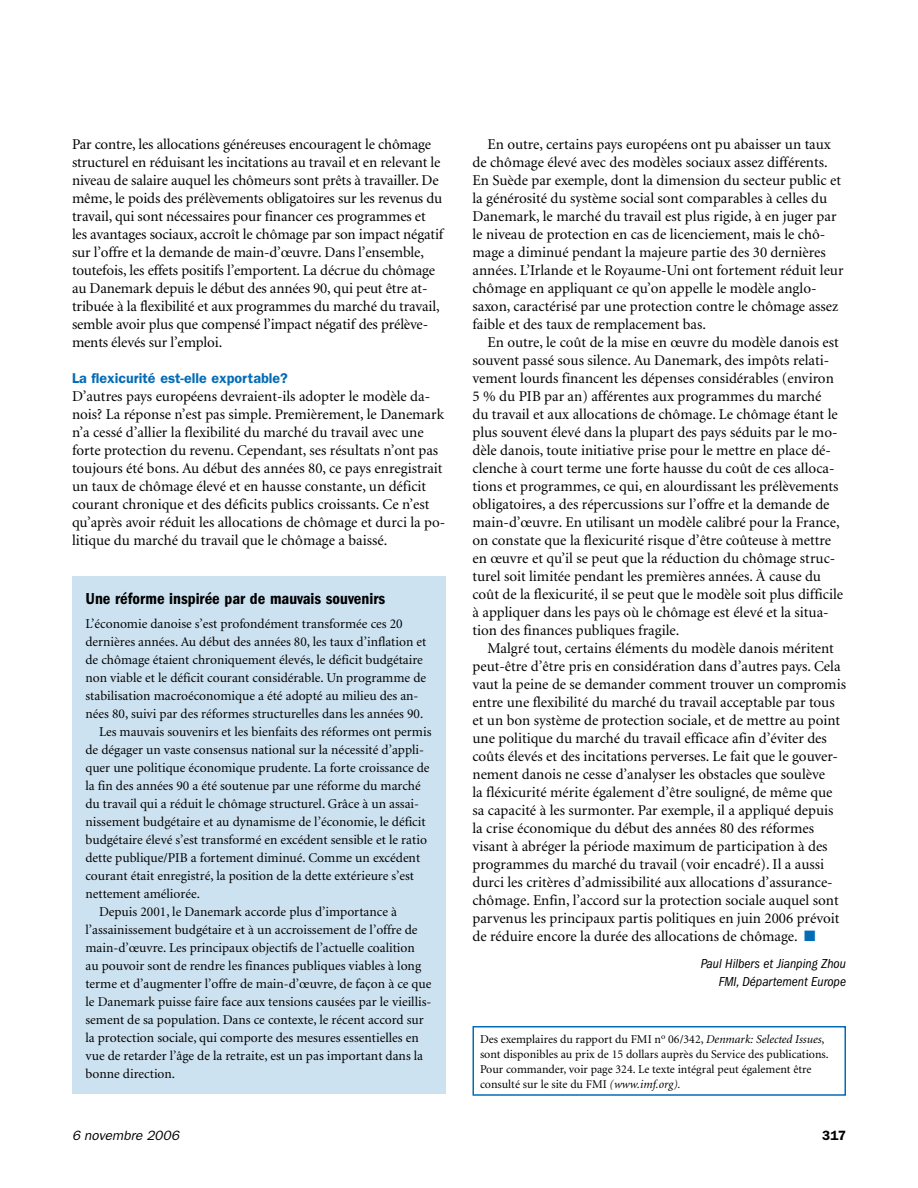
<style>
.page{position:relative;width:918px;height:1188px;background:#fff}
.page>*{position:absolute;margin:0;border:0;box-sizing:border-box;transform-origin:0 0}
.t1{font:600 condensed 16.5px "Franklin Gothic";color:#000}
.t2{font:15px/18px "Minion";color:#000}
.t3{font:600 14.25px "Franklin Gothic";color:#046cb6}
.t4{font:13.5px "Minion";color:#000}
.t5{font:italic condensed 13.5px/18px "Franklin Gothic";color:#000;text-align:right}
.t6{font:italic 13.5px "Franklin Gothic";letter-spacing:.01em;color:#000}
.t7{font:600 13.5px "Franklin Gothic";color:#000}
.t8{font:12px/15px "Minion";color:#000}
.s1{color:#046cb6}
.s2{font-style:italic}
</style>
<div class="page">
<div style="left:72px;top:576px;width:374px;height:518px;background:#cde2f0"></div>
<div style="left:472px;top:1026px;width:374px;height:70px;border:2px solid #046cb6"></div>
<p class="t2" style="left:72px;top:135px;width:373px">Par contre, les allocations généreuses encouragent le chômage structurel en réduisant les incitations au travail et en relevant le niveau de salaire auquel les chômeurs sont prêts à travailler. De même, le poids des prélèvements obligatoires sur les revenus du travail, qui sont nécessaires pour financer ces programmes et les avantages sociaux, accroît le chômage par son impact négatif sur l’offre et la demande de main-d’œuvre. Dans l’ensemble, toutefois, les effets positifs l’emportent. La décrue du chômage au Danemark depuis le début des années 90, qui peut être at&shy;tribuée à la flexibilité et aux programmes du marché du travail, semble avoir plus que compensé l’impact négatif des prélève&shy;ments élevés sur l’emploi.</p>
<p class="t3" style="left:72px;top:369px;width:217px">La flexicurité est-elle exportable?</p>
<p class="t2" style="left:72px;top:387px;width:375px">D’autres pays européens devraient-ils adopter le modèle da&shy;nois? La réponse n’est pas simple. Premièrement, le Danemark n’a cessé d’allier la flexibilité du marché du travail avec une forte protection du revenu. Cependant, ses résultats n’ont pas toujours été bons. Au début des années 80, ce pays enregistrait un taux de chômage élevé et en hausse constante, un déficit courant chronique et des déficits publics croissants. Ce n’est qu’après avoir réduit les allocations de chômage et durci la po&shy;litique du marché du travail que le chômage a baissé.</p>
<p class="t1" style="left:86px;top:589px;width:301px">Une réforme inspirée par de mauvais souvenirs</p>
<p class="t4" style="left:86px;top:617px;width:319px">L’économie danoise s’est profondément transformée ces 20</p>
<p class="t4" style="left:86px;top:635px;width:342px">dernières années. Au début des années 80, les taux d’inflation et</p>
<p class="t4" style="left:86px;top:653px;width:339px">de chômage étaient chroniquement élevés, le déficit budgétaire</p>
<p class="t4" style="left:86px;top:671px;width:342px">non viable et le déficit courant considérable. Un programme de</p>
<p class="t4" style="left:86px;top:689px;width:335px">stabilisation macroéconomique a été adopté au milieu des an-</p>
<p class="t4" style="left:86px;top:707px;width:339px">nées 80, suivi par des réformes structurelles dans les années 90.</p>
<p class="t4" style="left:99px;top:725px;width:334px">Les mauvais souvenirs et les bienfaits des réformes ont permis</p>
<p class="t4" style="left:86px;top:743px;width:340px">de dégager un vaste consensus national sur la nécessité d’appli-</p>
<p class="t4" style="left:86px;top:761px;width:346px">quer une politique économique prudente. La forte croissance de</p>
<p class="t4" style="left:86px;top:779px;width:337px">la fin des années 90 a été soutenue par une réforme du marché</p>
<p class="t4" style="left:86px;top:797px;width:335px">du travail qui a réduit le chômage structurel. Grâce à un assai-</p>
<p class="t4" style="left:86px;top:815px;width:342px">nissement budgétaire et au dynamisme de l’économie, le déficit</p>
<p class="t4" style="left:86px;top:833px;width:343px">budgétaire élevé s’est transformé en excédent sensible et le ratio</p>
<p class="t4" style="left:86px;top:851px;width:336px">dette publique/PIB a fortement diminué. Comme un excédent</p>
<p class="t4" style="left:86px;top:869px;width:330px">courant était enregistré, la position de la dette extérieure s’est</p>
<p class="t4" style="left:86px;top:887px;width:116px">nettement améliorée.</p>
<p class="t4" style="left:99px;top:905px;width:300px">Depuis 2001, le Danemark accorde plus d’importance à</p>
<p class="t4" style="left:86px;top:923px;width:334px">l’assainissement budgétaire et à un accroissement de l’offre de</p>
<p class="t4" style="left:86px;top:941px;width:331px">main-d’œuvre. Les principaux objectifs de l’actuelle coalition</p>
<p class="t4" style="left:86px;top:959px;width:337px">au pouvoir sont de rendre les finances publiques viables à long</p>
<p class="t4" style="left:86px;top:977px;width:347px">terme et d’augmenter l’offre de main-d’œuvre, de façon à ce que</p>
<p class="t4" style="left:86px;top:995px;width:347px">le Danemark puisse faire face aux tensions causées par le vieillis-</p>
<p class="t4" style="left:86px;top:1013px;width:340px">sement de sa population. Dans ce contexte, le récent accord sur</p>
<p class="t4" style="left:86px;top:1031px;width:335px">la protection sociale, qui comporte des mesures essentielles en</p>
<p class="t4" style="left:86px;top:1049px;width:339px">vue de retarder l’âge de la retraite, est un pas important dans la</p>
<p class="t4" style="left:86px;top:1067px;width:91px">bonne direction.</p>
<p class="t2" style="left:472px;top:135px;width:373px;text-indent:15px">En outre, certains pays européens ont pu abaisser un taux de chômage élevé avec des modèles sociaux assez différents.<br>En Suède par exemple, dont la dimension du secteur public et la générosité du système social sont comparables à celles du Danemark, le marché du travail est plus rigide, à en juger par le niveau de protection en cas de licenciement, mais le chô&shy;mage a diminué pendant la majeure partie des 30 dernières années. L’Irlande et le Royaume-Uni ont fortement réduit leur chômage en appliquant ce qu’on appelle le modèle anglo&shy;saxon, caractérisé par une protection contre le chômage assez faible et des taux de remplacement bas.</p>
<p class="t2" style="left:472px;top:333px;width:372px;text-indent:15px">En outre, le coût de la mise en œuvre du modèle danois est souvent passé sous silence. Au Danemark, des impôts relati&shy;vement lourds financent les dépenses considérables (environ 5 % du PIB par an) afférentes aux programmes du marché<br>du travail et aux allocations de chômage. Le chômage étant le plus souvent élevé dans la plupart des pays séduits par le mo&shy;dèle danois, toute initiative prise pour le mettre en place dé&shy;clenche à court terme une forte hausse du coût de ces alloca&shy;tions et programmes, ce qui, en alourdissant les prélèvements obligatoires, a des répercussions sur l’offre et la demande de main-d’œuvre. En utilisant un modèle calibré pour la France, on constate que la flexicurité risque d’être coûteuse à mettre en œuvre et qu’il se peut que la réduction du chômage struc&shy;turel soit limitée pendant les premières années. À cause du coût de la flexicurité, il se peut que le modèle soit plus difficile à appliquer dans les pays où le chômage est élevé et la situa&shy;tion des finances publiques fragile.</p>
<p class="t2" style="left:472px;top:639px;width:375px;text-indent:15px">Malgré tout, certains éléments du modèle danois méritent peut-être d’être pris en considération dans d’autres pays. Cela vaut la peine de se demander comment trouver un compromis entre une flexibilité du marché du travail acceptable par tous et un bon système de protection sociale, et de mettre au point une politique du marché du travail efficace afin d’éviter des coûts élevés et des incitations perverses. Le fait que le gouver&shy;nement danois ne cesse d’analyser les obstacles que soulève<br>la fléxicurité mérite également d’être souligné, de même que sa capacité à les surmonter. Par exemple, il a appliqué depuis la crise économique du début des années 80 des réformes visant à abréger la période maximum de participation à des programmes du marché du travail (voir encadré). Il a aussi durci les critères d’admissibilité aux allocations d’assurance&shy;chômage. Enfin, l’accord sur la protection sociale auquel sont parvenus les principaux partis politiques en juin 2006 prévoit de réduire encore la durée des allocations de chômage. <span class="s1">■</span></p>
<p class="t5" style="left:701px;top:954px;width:147px">Paul Hilbers et Jianping Zhou<br>FMI, Département Europe</p>
<p class="t8" style="left:480px;top:1032px;width:350px">Des exemplaires du rapport du FMI n<sup>o</sup> 06/342, <span class="s2">Denmark: Selected Issues</span>, sont disponibles au prix de 15 dollars auprès du Service des publications.<br>Pour commander, voir page 324. Le texte intégral peut également être consulté sur le site du FMI <span class="s2">(www.imf.org).-</span></p>
<p class="t6" style="left:72px;top:1127px;width:109px">6 novembre 2006</p>
<p class="t7" style="left:822px;top:1127px;width:25px">317</p>
</div>
